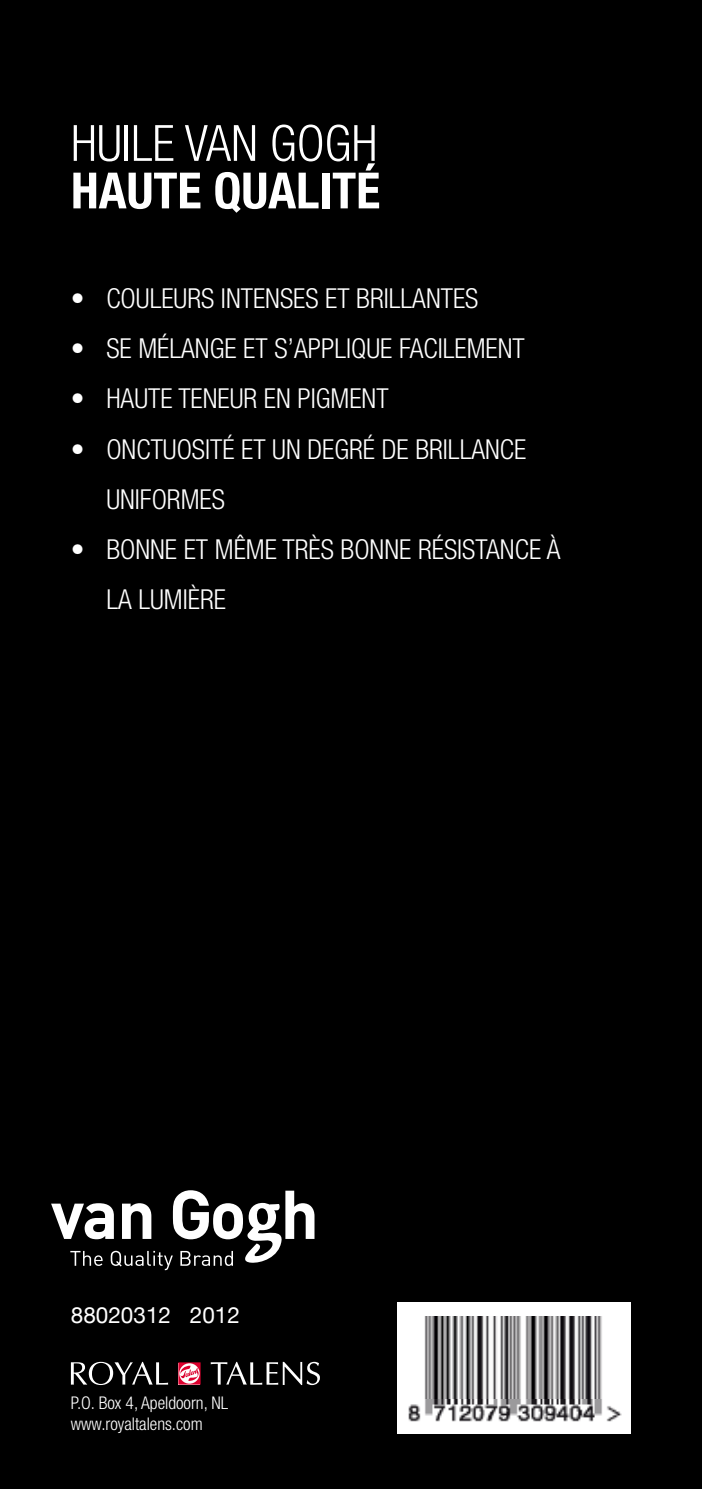
<style>
.page{position:relative;width:702px;height:1489px;background:#fff}
.page>*{position:absolute;margin:0;border:0;box-sizing:border-box;transform-origin:0 0}
.t1{font:300 condensed 50px "Helvetica Neue LT Std";color:#fff}
.t2{font:700 condensed 50px "Helvetica Neue LT Std";color:#fff}
.t3{font:300 condensed 27.5px "Helvetica Neue LT Std";color:#fff}
.t4{font:22.5px "Helvetica Neue";color:#fff}
.t5{font:300 condensed 17.5px/21px "Helvetica Neue LT Std";color:#fff}
</style>
<div class="page">
<div style="left:0;top:0;width:702px;height:1488px;background:#000"></div>
<div style="left:397px;top:1301px;width:234px;height:131px;background:#fff"></div>
<img style="left:408px;top:1316px;width:214px;height:106px">
<svg style="left:51px;top:1190px;width:263px;height:80px"></svg>
<svg style="left:178px;top:1362px;width:22px;height:22px"></svg>
<svg style="left:71px;top:1361px;width:97px;height:23px"></svg>
<svg style="left:211px;top:1361px;width:109px;height:23px"></svg>
<h1 class="t1" style="left:71px;top:114px;width:46px">HUILE</h1>
<h1 class="t1" style="left:185px;top:114px;width:139px">VAN GOGH</h1>
<h1 class="t2" style="left:71px;top:160px;width:27px">HAUTE</h1>
<h1 class="t2" style="left:213px;top:160px;width:25px">QUALIT</h1>
<h1 class="t2" style="left:356px;top:160px;width:26px">É</h1>
<p class="t3" style="left:71px;top:283px;width:64px">• COULEURS</p>
<p class="t3" style="left:221px;top:283px;width:13px">INTENSES</p>
<p class="t3" style="left:325px;top:283px;width:45px">ET BRILLANTES</p>
<p class="t3" style="left:71px;top:333px;width:113px">• SE MÉLANGE</p>
<p class="t3" style="left:243px;top:333px;width:63px">ET S’APPLI</p>
<p class="t3" style="left:351px;top:333px;width:73px">QUE FACILEMENT</p>
<p class="t3" style="left:71px;top:383px;width:64px">• HAUTE</p>
<p class="t3" style="left:178px;top:383px;width:15px">TENEUR</p>
<p class="t3" style="left:264px;top:383px;width:48px">EN PIGMENT</p>
<p class="t3" style="left:71px;top:433px;width:65px">• ONCTUOSIT</p>
<p class="t3" style="left:222px;top:433px;width:206px">É ET UN DEGRÉ DEBRILLANCE</p>
<p class="t3" style="left:71px;top:483px;width:18px">UNI</p>
<p class="t3" style="left:140px;top:483px;width:27px">FORMES</p>
<p class="t3" style="left:71px;top:533px;width:64px">• BONNE</p>
<p class="t3" style="left:184px;top:533px;width:172px">ET MÊME TRÈSBONNE</p>
<p class="t3" style="left:418px;top:533px;width:39px">RÉSISTANCE</p>
<p class="t3" style="left:546px;top:533px;width:13px">À</p>
<p class="t3" style="left:71px;top:583px;width:22px">LA</p>
<p class="t3" style="left:138px;top:583px;width:13px">LUMI</p>
<p class="t3" style="left:188px;top:583px;width:26px">ÈRE</p>
<p class="t4" style="left:71px;top:1301px;width:170px">88020312 2012</p>
<p class="t5" style="left:71px;top:1391px;width:159px">P.O. BOX 4, APELDOORN, NL<br>WWW.ROYALTALENS.COM</p>
</div>
